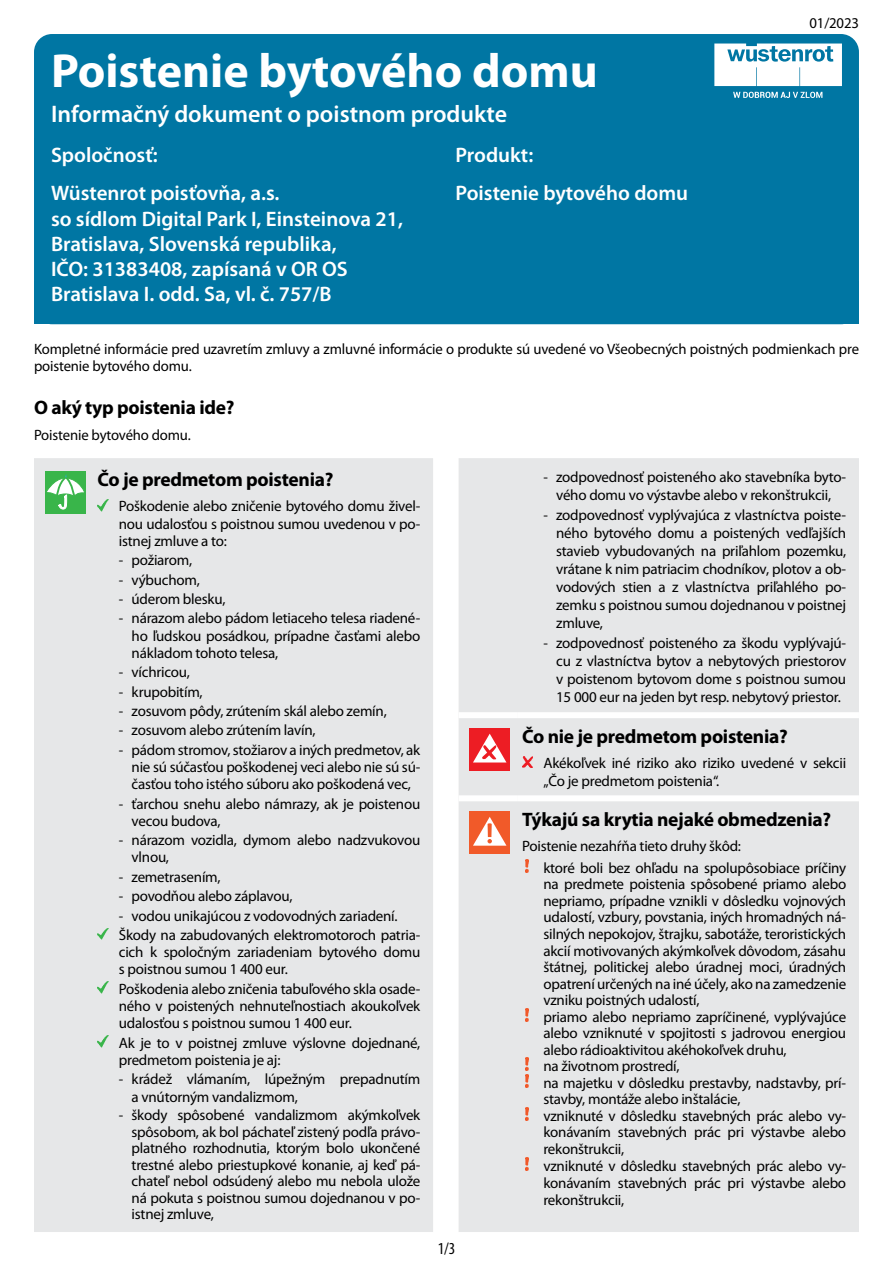
<style>
.page{position:relative;width:893px;height:1263px;background:#fff}
.page>*{position:absolute;margin:0;border:0;box-sizing:border-box;transform-origin:0 0}
.t1{font:700 48px "Myriad Pro";color:#fff}
.t2{font:600 24px "Myriad Pro";color:#fff}
.t3{font:600 21px/25.2px "Myriad Pro";color:#fff}
.t4{font:700 19.5px "Myriad Pro";letter-spacing:-.015em;color:#000}
.t5{font:condensed 16.8px "Myriad Pro";color:#000}
.t6{font:15px/16.6px "Myriad Pro";letter-spacing:-.015em;color:#000}
.s1{font-size:14.7px}
</style>
<div class="page">
<div style="left:34px;top:34px;width:825px;height:290px;background:#0076a3;border-radius:18px"></div>
<div style="left:34px;top:458px;width:825px;height:774px;background:#e6e7e8"></div>
<div style="left:459px;top:712px;width:59px;height:6px;background:#fff"></div>
<div style="left:518px;top:712px;width:341px;height:6px;background:#fff"></div>
<div style="left:459px;top:795px;width:59px;height:6px;background:#fff"></div>
<div style="left:518px;top:795px;width:341px;height:6px;background:#fff"></div>
<div style="left:45px;top:471px;width:41px;height:42px;background:#39b54a"></div>
<svg style="left:47px;top:474px;width:37px;height:35px"></svg>
<svg style="left:98px;top:499px;width:10px;height:12px"></svg>
<svg style="left:98px;top:928px;width:10px;height:12px"></svg>
<svg style="left:98px;top:982px;width:10px;height:12px"></svg>
<svg style="left:98px;top:1036px;width:10px;height:12px"></svg>
<div style="left:469px;top:728px;width:41px;height:42px;background:#ed1d24"></div>
<svg style="left:473px;top:734px;width:33px;height:28px"></svg>
<svg style="left:522px;top:756px;width:11px;height:11px"></svg>
<div style="left:469px;top:811px;width:41px;height:43px;background:#f15a29"></div>
<svg style="left:473px;top:817px;width:33px;height:29px"></svg>
<svg style="left:525px;top:860px;width:4px;height:13px"></svg>
<svg style="left:525px;top:1008px;width:4px;height:13px"></svg>
<svg style="left:525px;top:1058px;width:4px;height:29px"></svg>
<svg style="left:525px;top:1107px;width:4px;height:13px"></svg>
<img style="left:525px;top:1157px;width:4px;height:14px">
<svg style="left:714px;top:44px;width:128px;height:42px;background:#d8eaf0"></svg>
<svg style="left:733px;top:92px;width:89px;height:6px"></svg>
<h1 class="t1" style="left:51px;top:40px;width:548px">Poistenie bytového domu</h1>
<h2 class="t2" style="left:51px;top:99px;width:458px">Informačný dokument o poistnom produkte</h2>
<h3 class="t3" style="left:51px;top:136px;width:230px;line-height:38px">Spoločnosť:<br>Wüstenrot poisťovňa, a.s.</h3>
<h3 class="t3" style="left:51px;top:205px;width:354px">so sídlom Digital Park I, Einsteinova 21, Bratislava, Slovenská republika,<br>IČO: 31383408, zapísaná v OR OS Bratislava I. odd. Sa, vl. č. 757/B</h3>
<h3 class="t3" style="left:455px;top:136px;width:234px;line-height:38px">Produkt:<br>Poistenie bytového domu</h3>
<p class="t6" style="left:809px;top:15px;width:51px">01/2023</p>
<p class="t6" style="left:34px;top:340px;width:826px;line-height:17.2px">Kompletné informácie pred uzavretím zmluvy a zmluvné informácie o produkte sú uvedené vo Všeobecných poistných podmienkach pre poistenie bytového domu.</p>
<h3 class="t4" style="left:34px;top:394px;width:202px">O aký typ poistenia ide?</h3>
<p class="t6" style="left:34px;top:426px;width:158px">Poistenie bytového domu.</p>
<h3 class="t4" style="left:98px;top:466px;width:237px">Čo je predmetom poistenia?</h3>
<p class="t6" style="left:119px;top:497px;width:303px;line-height:17.2px;text-align:justify">Poškodenie alebo zničenie bytového domu živel&shy;nou udalosťou s poistnou sumou uvedenou v po&shy;istnej zmluve a to:</p>
<p class="t6" style="left:119px;top:552px;width:75px"><span class="s1">-</span> požiarom,</p>
<p class="t6" style="left:119px;top:571px;width:83px"><span class="s1">-</span> výbuchom,</p>
<p class="t6" style="left:119px;top:590px;width:108px"><span class="s1">-</span> úderom blesku,</p>
<p class="t6" style="left:132px;top:609px;width:290px;line-height:17.2px;text-align:justify;text-indent:-13px"><span class="s1">-</span> nárazom alebo pádom letiaceho telesa riadené&shy;ho ľudskou posádkou, prípadne časťami alebo nákladom tohoto telesa,</p>
<p class="t6" style="left:119px;top:664px;width:73px"><span class="s1">-</span> víchricou,</p>
<p class="t6" style="left:119px;top:683px;width:85px"><span class="s1">-</span> krupobitím,</p>
<p class="t6" style="left:119px;top:702px;width:269px"><span class="s1">-</span> zosuvom pôdy, zrútením skál alebo zemín,</p>
<p class="t6" style="left:119px;top:722px;width:198px"><span class="s1">-</span> zosuvom alebo zrútením lavín,</p>
<p class="t6" style="left:132px;top:741px;width:290px;line-height:17.2px;text-align:justify;text-indent:-13px"><span class="s1">-</span> pádom stromov, stožiarov a iných predmetov, ak nie sú súčasťou poškodenej veci alebo nie sú sú&shy;časťou toho istého súboru ako poškodená vec,</p>
<p class="t6" style="left:132px;top:795px;width:290px;line-height:17.2px;text-indent:-13px"><span class="s1">-</span> ťarchou snehu alebo námrazy, ak je poistenou vecou budova,</p>
<p class="t6" style="left:132px;top:831px;width:290px;line-height:17.2px;text-indent:-13px"><span class="s1">-</span> nárazom vozidla, dymom alebo nadzvukovou vlnou,</p>
<p class="t6" style="left:119px;top:868px;width:103px"><span class="s1">-</span> zemetrasením,</p>
<p class="t6" style="left:119px;top:888px;width:175px"><span class="s1">-</span> povodňou alebo záplavou,</p>
<p class="t6" style="left:119px;top:906px;width:303px;line-height:19.4px"><span class="s1">-</span> vodou unikajúcou z vodovodných zariadení.<br>Škody na zabudovaných elektromotoroch patria-</p>
<p class="t6" style="left:119px;top:943px;width:303px;line-height:17.2px">cich k spoločným zariadeniam bytového domu s poistnou sumou 1 400 eur.</p>
<p class="t6" style="left:119px;top:980px;width:303px;line-height:17.2px;text-align:justify">Poškodenia alebo zničenia tabuľového skla osade&shy;ného v poistených nehnuteľnostiach akoukoľvek udalosťou s poistnou sumou 1 400 eur.</p>
<p class="t6" style="left:119px;top:1034px;width:303px;line-height:17.2px">Ak je to v poistnej zmluve výslovne dojednané, predmetom poistenia je aj:</p>
<p class="t6" style="left:132px;top:1070px;width:290px;line-height:17.2px;text-indent:-13px"><span class="s1">-</span> krádež vlámaním, lúpežným prepadnutím a vnútorným vandalizmom,</p>
<p class="t6" style="left:132px;top:1107px;width:290px;text-align:justify;text-indent:-13px"><span class="s1">-</span> škody spôsobené vandalizmom akýmkoľvek spôsobom, ak bol páchateľ zistený podľa právo&shy;platného rozhodnutia, ktorým bolo ukončené trestné alebo priestupkové konanie, aj keď pá&shy;chateľ nebol odsúdený alebo mu nebola ulože ná pokuta s poistnou sumou dojednanou v po&shy;istnej zmluve,</p>
<p class="t5" style="left:438px;top:1238px;width:19px">1/3</p>
<p class="t6" style="left:543px;top:468px;width:304px;line-height:18px;text-align:center"><span class="s1">-</span> zodpovednosť poisteného ako stavebníka byto&shy;vého domu vo výstavbe alebo v rekonštrukcii,</p>
<p class="t6" style="left:556px;top:506px;width:292px;line-height:18px;text-align:justify;text-indent:-13px"><span class="s1">-</span> zodpovednosť vyplývajúca z vlastníctva poiste&shy;ného bytového domu a poistených vedľajších stavieb vybudovaných na priľahlom pozemku, vrátane k nim patriacim chodníkov, plotov a ob&shy;vodových stien a z vlastníctva priľahlého po&shy;zemku s poistnou sumou dojednanou v poistnej zmluve,</p>
<p class="t6" style="left:556px;top:634px;width:292px;line-height:18px;text-align:justify;text-indent:-13px"><span class="s1">-</span> zodpovednosť poisteného za škodu vyplývajú&shy;cu z vlastníctva bytov a nebytových priestorov v poistenom bytovom dome s poistnou sumou 15 000 eur na jeden byt resp. nebytový priestor.</p>
<h3 class="t4" style="left:522px;top:723px;width:267px">Čo nie je predmetom poistenia?</h3>
<p class="t6" style="left:543px;top:754px;width:304px;line-height:17.2px">Akékoľvek iné riziko ako riziko uvedené v sekcii „Čo je predmetom poistenia“.</p>
<h3 class="t4" style="left:522px;top:806px;width:310px">Týkajú sa krytia nejaké obmedzenia?</h3>
<p class="t6" style="left:543px;top:835px;width:304px;line-height:21.5px;text-indent:-21px">Poistenie nezahŕňa tieto druhy škôd:<br>ktoré boli bez ohľadu na spolupôsobiace príčiny</p>
<p class="t6" style="left:543px;top:876px;width:304px">na predmete poistenia spôsobené priamo alebo nepriamo, prípadne vznikli v dôsledku vojnových udalostí, vzbury, povstania, iných hromadných ná&shy;silných nepokojov, štrajku, sabotáže, teroristických akcií motivovaných akýmkoľvek dôvodom, zásahu štátnej, politickej alebo úradnej moci, úradných opatrení určených na iné účely, ako na zamedzenie vzniku poistných udalostí,<br>priamo alebo nepriamo zapríčinené, vyplývajúce alebo vzniknuté v spojitosti s jadrovou energiou alebo rádioaktivitou akéhokoľvek druhu,<br>na životnom prostredí,<br>na majetku v dôsledku prestavby, nadstavby, prí&shy;stavby, montáže alebo inštalácie,<br>vzniknuté v dôsledku stavebných prác alebo vy&shy;konávaním stavebných prác pri výstavbe alebo rekonštrukcii,<br>vzniknuté v dôsledku stavebných prác alebo vy&shy;konávaním stavebných prác pri výstavbe alebo rekonštrukcii,</p>
</div>
